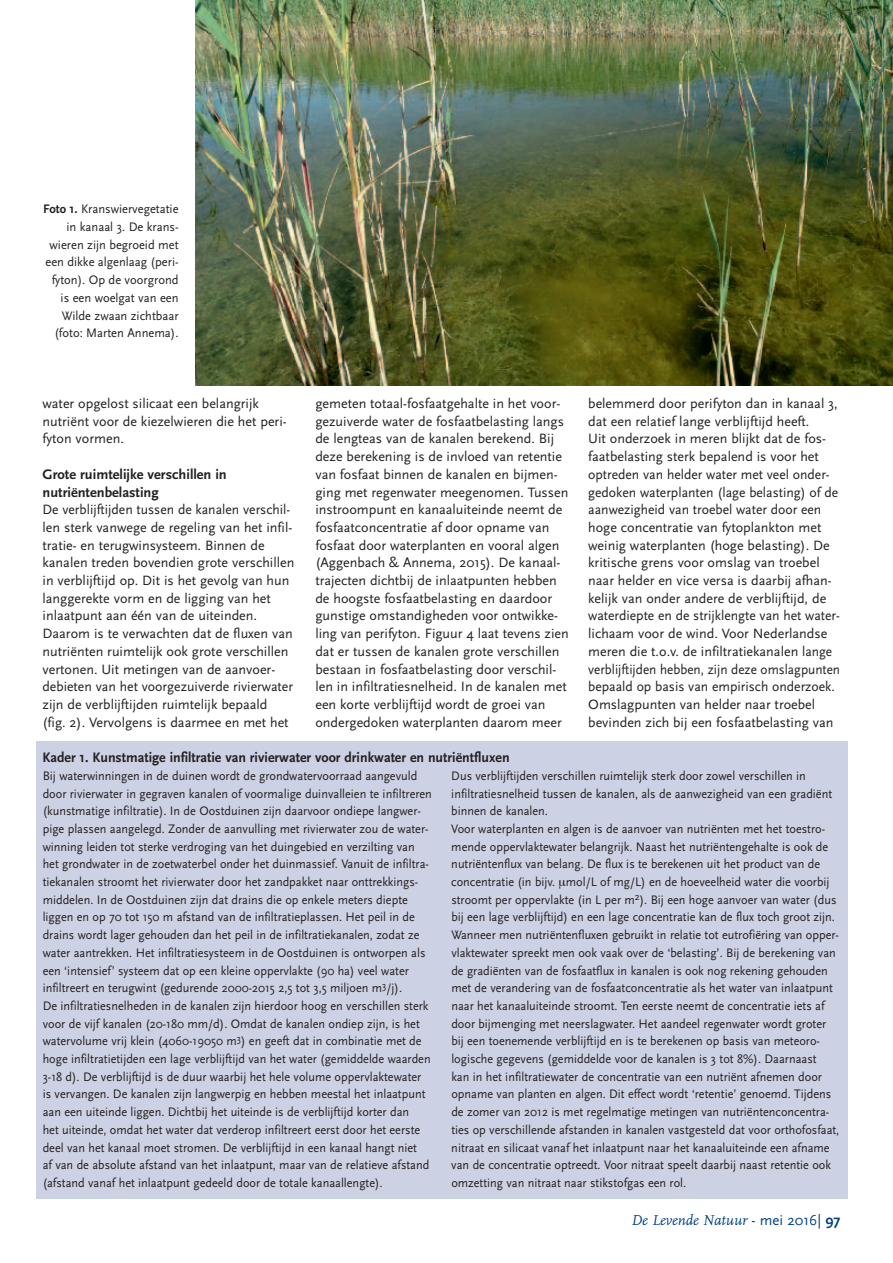
<style>
.page{position:relative;width:893px;height:1263px;background:#fff}
.page>*{position:absolute;margin:0;border:0;box-sizing:border-box;transform-origin:0 0}
.t1{font:italic 15px "FF Scala";color:#014181}
.t2{font:700 14.4px/17.7px "Scala Sans";color:#231f20}
.t3{font:14.1px/17.7px "Scala Sans";color:#231f20}
.t4{font:12.9px/17.7px "Scala Sans";color:#231f20;scale:.95 1}
.t5{font:12.9px/17.7px "Scala Sans";color:#231f20;text-align:right}
.s1{font-weight:700}
.s2{font-family:"Scala Sans";font-style:normal}
.s3{font-family:"Scala Sans";font-weight:700;font-style:normal}
</style>
<div class="page">
<div style="left:36px;top:741px;width:812px;height:458px;background:#cdd1e4"></div>
<img style="left:196px;top:0;width:697px;height:385px">
<p class="t5" style="left:43px;top:200px;width:137px"><span class="s1">Foto 1.</span> Kranswiervegetatie in kanaal 3. De krans&shy;wieren zijn begroeid met een dikke algenlaag (peri&shy;fyton). Op de voorgrond is een woelgat van een<br>Wilde zwaan zichtbaar (foto: Marten Annema).</p>
<p class="t3" style="left:43px;top:394px;width:246px">water opgelost silicaat een belangrijk nutriënt voor de kiezelwieren die het peri&shy;fyton vormen.</p>
<p class="t2" style="left:43px;top:465px;width:186px">Grote ruimtelijke verschillen in nutriëntenbelasting</p>
<p class="t3" style="left:43px;top:500px;width:253px">De verblijftijden tussen de kanalen verschil&shy;len sterk vanwege de regeling van het infil&shy;tratie- en terugwinsysteem. Binnen de kanalen treden bovendien grote verschillen in verblijftijd op. Dit is het gevolg van hun langgerekte vorm en de ligging van het inlaatpunt aan één van de uiteinden.<br>Daarom is te verwachten dat de fluxen van nutriënten ruimtelijk ook grote verschillen vertonen. Uit metingen van de aanvoer&shy;debieten van het voorgezuiverde rivierwater zijn de verblijftijden ruimtelijk bepaald<br>(fig. 2). Vervolgens is daarmee en met het</p>
<p class="t3" style="left:315px;top:394px;width:255px">gemeten totaal-fosfaatgehalte in het voor&shy;gezuiverde water de fosfaatbelasting langs de lengteas van de kanalen berekend. Bij deze berekening is de invloed van retentie van fosfaat binnen de kanalen en bijmen&shy;ging met regenwater meegenomen. Tussen instroompunt en kanaaluiteinde neemt de fosfaatconcentratie af door opname van fosfaat door waterplanten en vooral algen (Aggenbach &amp; Annema, 2015). De kanaal&shy;trajecten dichtbij de inlaatpunten hebben de hoogste fosfaatbelasting en daardoor gunstige omstandigheden voor ontwikke&shy;ling van perifyton. Figuur 4 laat tevens zien dat er tussen de kanalen grote verschillen bestaan in fosfaatbelasting door verschil&shy;len in infiltratiesnelheid. In de kanalen met een korte verblijftijd wordt de groei van ondergedoken waterplanten daarom meer</p>
<p class="t3" style="left:588px;top:394px;width:253px">belemmerd door perifyton dan in kanaal 3, dat een relatief lange verblijftijd heeft.<br>Uit onderzoek in meren blijkt dat de fos&shy;faatbelasting sterk bepalend is voor het optreden van helder water met veel onder&shy;gedoken waterplanten (lage belasting) of de aanwezigheid van troebel water door een hoge concentratie van fytoplankton met weinig waterplanten (hoge belasting). De kritische grens voor omslag van troebel naar helder en vice versa is daarbij afhan&shy;kelijk van onder andere de verblijftijd, de waterdiepte en de strijklengte van het water&shy;lichaam voor de wind. Voor Nederlandse meren die t.o.v. de infiltratiekanalen lange verblijftijden hebben, zijn deze omslagpunten bepaald op basis van empirisch onderzoek.<br>Omslagpunten van helder naar troebel bevinden zich bij een fosfaatbelasting van</p>
<p class="t2" style="left:43px;top:748px;width:469px">Kader 1. Kunstmatige infiltratie van rivierwater voor drinkwater en nutriëntfluxen</p>
<p class="t4" style="left:43px;top:766px;width:411px">Bij waterwinningen in de duinen wordt de grondwatervoorraad aangevuld door rivierwater in gegraven kanalen of voormalige duinvalleien te infiltreren (kunstmatige infiltratie). In de Oostduinen zijn daarvoor ondiepe langwer&shy;pige plassen aangelegd. Zonder de aanvulling met rivierwater zou de water&shy;winning leiden tot sterke verdroging van het duingebied en verzilting van het grondwater in de zoetwaterbel onder het duinmassief. Vanuit de infiltra&shy;tiekanalen stroomt het rivierwater door het zandpakket naar onttrekkings&shy;middelen. In de Oostduinen zijn dat drains die op enkele meters diepte liggen en op 70 tot 150 m afstand van de infiltratieplassen. Het peil in de drains wordt lager gehouden dan het peil in de infiltratiekanalen, zodat ze water aantrekken. Het infiltratiesysteem in de Oostduinen is ontworpen als een ‘intensief’ systeem dat op een kleine oppervlakte (90 ha) veel water infiltreert en terugwint (gedurende 2000-2015 2,5 tot 3,5 miljoen m<sup>3</sup>/j).<br>De infiltratiesnelheden in de kanalen zijn hierdoor hoog en verschillen sterk voor de vijf kanalen (20-180 mm/d). Omdat de kanalen ondiep zijn, is het watervolume vrij klein (4060-19050 m<sup>3</sup>) en geeft dat in combinatie met de hoge infiltratietijden een lage verblijftijd van het water (gemiddelde waarden 3-18 d). De verblijftijd is de duur waarbij het hele volume oppervlaktewater is vervangen. De kanalen zijn langwerpig en hebben meestal het inlaatpunt aan een uiteinde liggen. Dichtbij het uiteinde is de verblijftijd korter dan<br>het uiteinde, omdat het water dat verderop infiltreert eerst door het eerste deel van het kanaal moet stromen. De verblijftijd in een kanaal hangt niet<br>af van de absolute afstand van het inlaatpunt, maar van de relatieve afstand (afstand vanaf het inlaatpunt gedeeld door de totale kanaallengte).</p>
<p class="t4" style="left:451px;top:766px;width:410px">Dus verblijftijden verschillen ruimtelijk sterk door zowel verschillen in infiltratiesnelheid tussen de kanalen, als de aanwezigheid van een gradiënt binnen de kanalen.<br>Voor waterplanten en algen is de aanvoer van nutriënten met het toestro&shy;mende oppervlaktewater belangrijk. Naast het nutriëntengehalte is ook de nutriëntenflux van belang. De flux is te berekenen uit het product van de concentratie (in bijv. mol/L of mg/L) en de hoeveelheid water die voorbij stroomt per oppervlakte (in L per m<sup>2</sup>). Bij een hoge aanvoer van water (dus bij een lage verblijftijd) en een lage concentratie kan de flux toch groot zijn.<br>Wanneer men nutriëntenfluxen gebruikt in relatie tot eutrofiëring van opper&shy;vlaktewater spreekt men ook vaak over de ‘belasting’. Bij de berekening van de gradiënten van de fosfaatflux in kanalen is ook nog rekening gehouden met de verandering van de fosfaatconcentratie als het water van inlaatpunt naar het kanaaluiteinde stroomt. Ten eerste neemt de concentratie iets af door bijmenging met neerslagwater. Het aandeel regenwater wordt groter bij een toenemende verblijftijd en is te berekenen op basis van meteoro&shy;logische gegevens (gemiddelde voor de kanalen is 3 tot 8%). Daarnaast<br>kan in het infiltratiewater de concentratie van een nutriënt afnemen door opname van planten en algen. Dit effect wordt ‘retentie’ genoemd. Tijdens de zomer van 2012 is met regelmatige metingen van nutriëntenconcentra&shy;ties op verschillende afstanden in kanalen vastgesteld dat voor orthofosfaat, nitraat en silicaat vanaf het inlaatpunt naar het kanaaluiteinde een afname van de concentratie optreedt. Voor nitraat speelt daarbij naast retentie ook omzetting van nitraat naar stikstofgas een rol.</p>
<p class="t1" style="left:631px;top:1211px;width:211px">De Levende Natuur <span class="s2">- mei 2016|</span> <span class="s3">97</span></p>
</div>
